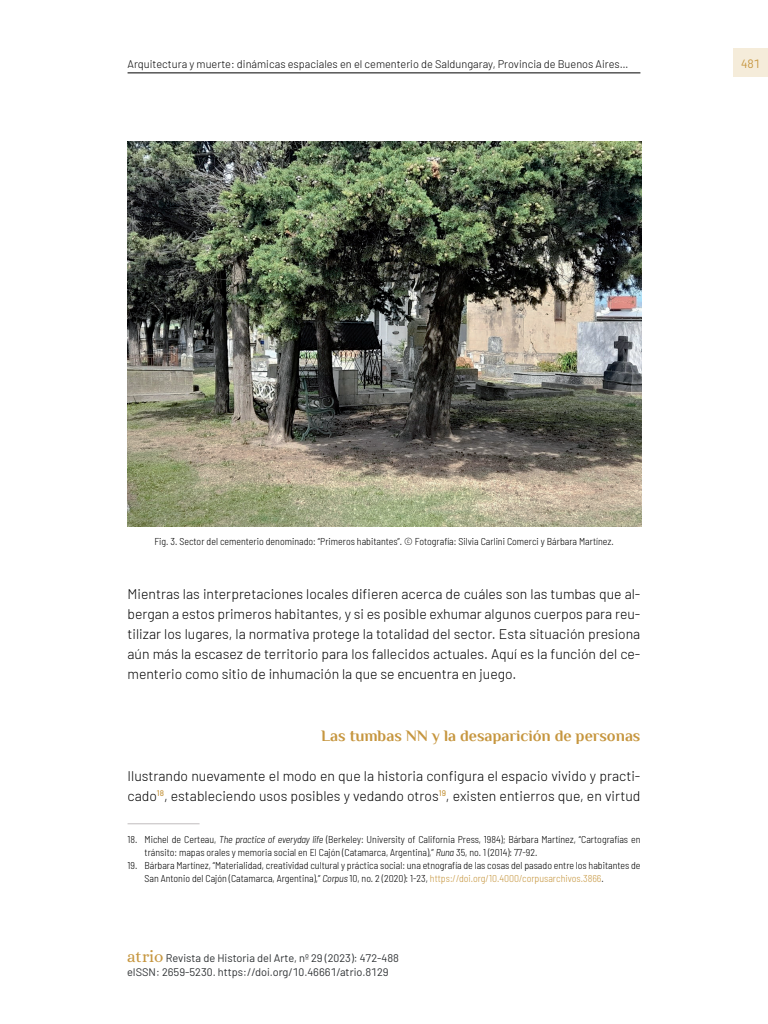
<style>
.page{position:relative;width:768px;height:1024px;background:#fff}
.page>*{position:absolute;margin:0;border:0;box-sizing:border-box;transform-origin:0 0}
._40_Enunciado{font:700 16px "Philosopher";color:#c6963f}
._00_bsc{font:300 14px/20px "Barlow";color:#000;text-align:justify}
._00_bsc_prim{font:300 14px/20px "Barlow";color:#000}
.t1{font:12px "Barlow";color:#c6963f}
.t2{font:11px/14px "Barlow";color:#2e3133}
.t3{font:300 11px "Barlow";color:#000}
.zz_notas{font:300 semi-condensed 10px/13.2px "Barlow";color:#000}
._90_pie_de_foto{font:300 semi-condensed 10px "Barlow";color:#000}
.s1{font-style:italic}
.s2{color:#c6963f}
.s3{font-family:"Alice";font-size:17px;color:#c6963f}
</style>
<div class="page">
<div style="left:733px;top:48px;width:35px;height:28px;background:#f5ecda"></div>
<hr style="left:128px;top:73px;width:512px;height:1px;background:#000">
<hr style="left:128px;top:824px;width:72px;height:1px;background:#c0bcbd">
<img style="left:128px;top:142px;width:513px;height:385px">
<p class="t3" style="left:128px;top:56px;width:502px">Arquitectura y muerte: dinámicas espaciales en el cementerio de Saldungaray, Provincia de Buenos Aires…</p>
<p class="t1" style="left:741px;top:55px;width:20px">481</p>
<p class="_90_pie_de_foto" style="left:154px;top:535px;width:461px">Fig. 3. Sector del cementerio denominado: “Primeros habitantes”. © Fotografía: Silvia Carlini Comerci y Bárbara Martínez.</p>
<p class="_00_bsc" style="left:128px;top:583px;width:514px">Mientras las interpretaciones locales difieren acerca de cuáles son las tumbas que al&shy;bergan a estos primeros habitantes, y si es posible exhumar algunos cuerpos para reu&shy;tilizar los lugares, la normativa protege la totalidad del sector. Esta situación presiona aún más la escasez de territorio para los fallecidos actuales. Aquí es la función del ce&shy;menterio como sitio de inhumación la que se encuentra en juego.</p>
<p class="_40_Enunciado" style="left:321px;top:727px;width:321px">Las tumbas NN y la desaparición de personas</p>
<p class="_00_bsc_prim" style="left:128px;top:765px;width:514px">Ilustrando nuevamente el modo en que la historia configura el espacio vivido y practi&shy;cado<sup>18</sup>, estableciendo usos posibles y vedando otros<sup>19</sup>, existen entierros que, en virtud</p>
<p class="zz_notas" style="left:145px;top:832px;width:497px;text-indent:-17px">18. Michel de Certeau, <span class="s1">The practice of everyday life</span> (Berkeley: University of California Press, 1984); Bárbara Martínez, “Cartografías en tránsito: mapas orales y memoria social en El Cajón (Catamarca, Argentina),” <span class="s1">Runa</span> 35, no. 1 (2014): 77-92.</p>
<p class="zz_notas" style="left:145px;top:858px;width:497px;text-indent:-17px">19. Bárbara Martínez, “Materialidad, creatividad cultural y práctica social: una etnografía de las cosas del pasado entre los habitantes de<br>San Antonio del Cajón (Catamarca, Argentina),” <span class="s1">Corpus</span> 10, no. 2 (2020): 1-23, <span class="s2">https://doi.org/10.4000/corpusarchivos.3866</span>.</p>
<p class="t2" style="left:127px;top:951px;width:273px"><span class="s3">atrio</span> Revista de Historia del Arte, nº 29 (2023): 472-488 eISSN: 2659-5230. https://doi.org/10.46661/atrio.8129</p>
</div>
